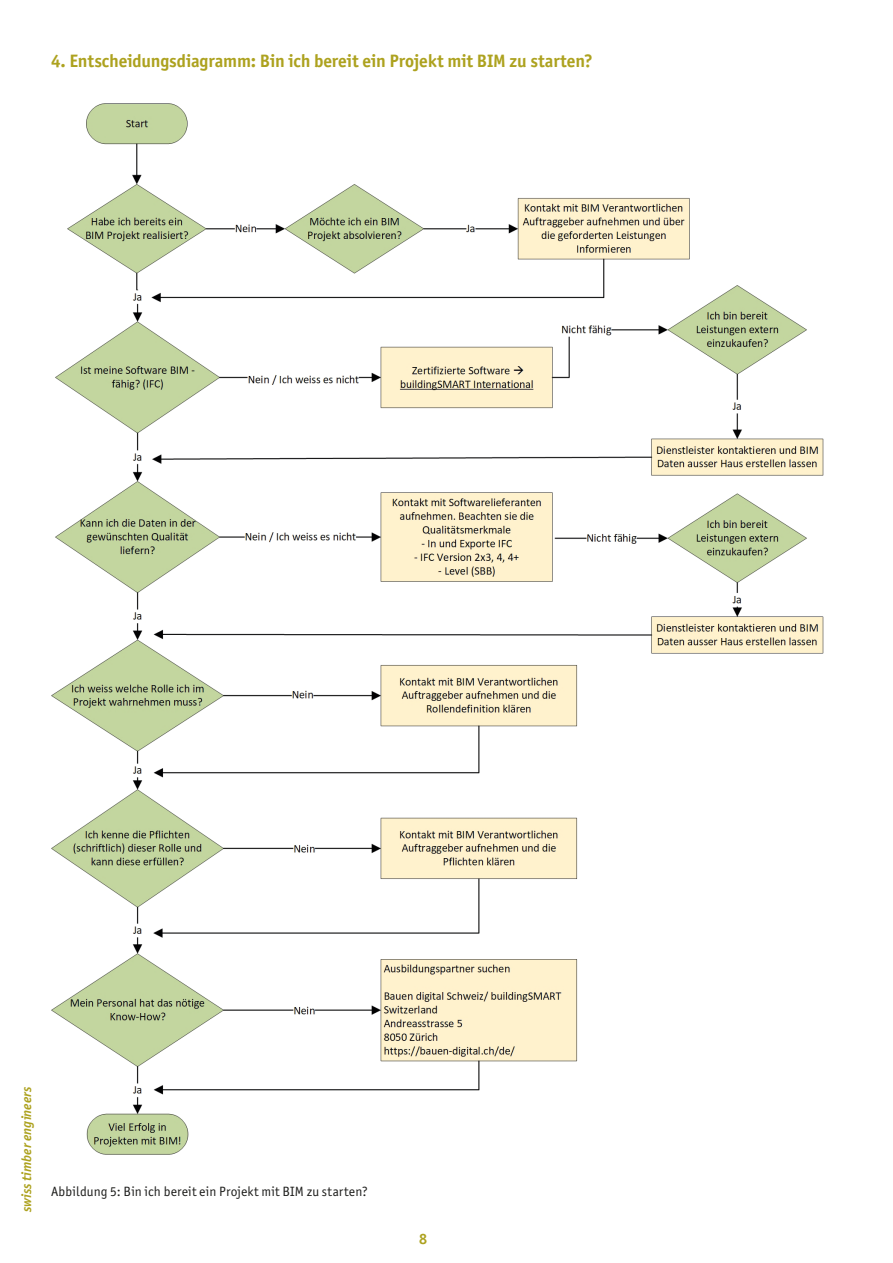
<style>
.page{position:relative;width:893px;height:1263px;background:#fff}
.page>*{position:absolute;margin:0;border:0;box-sizing:border-box;transform-origin:0 0}
.Titel_H1_Grün_Kopie{font:700 18px "Officina Sans ITC Pro";letter-spacing:-.005em;color:#ada21f}
.t1{font:700 15px "Officina Sans ITC Pro";color:#ada21f}
.Fliesstext{font:13.5px "Officina Sans ITC Pro";letter-spacing:.015em;color:#1d1d1b}
.t2{font:italic 700 13.5px "Officina Sans ITC Pro";color:#ada21f}
</style>
<div class="page">
<img style="left:51px;top:103px;width:773px;height:1052px">
<p class="Titel_H1_Grün_Kopie" style="left:51px;top:50px;width:543px">4. Entscheidungsdiagramm: Bin ich bereit ein Projekt mit BIM zu starten?</p>
<p class="t2" style="left:18px;top:1212px;width:126px;rotate:-90deg">swiss timber engineers</p>
<p class="Fliesstext" style="left:51px;top:1184px;width:318px">Abbildung 5: Bin ich bereit ein Projekt mit BIM zu starten?</p>
<p class="t1" style="left:419px;top:1230px;width:10px">8</p>
</div>
